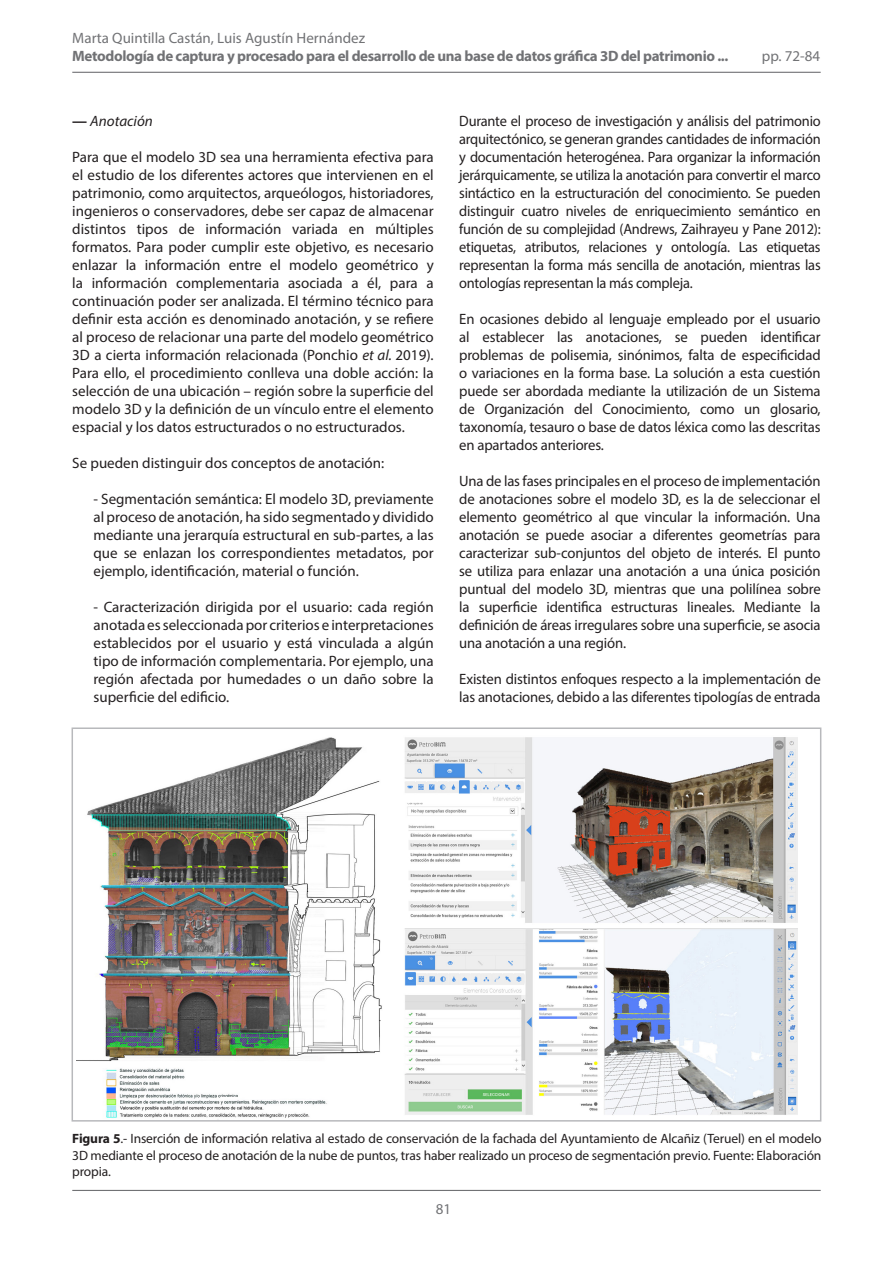
<style>
.page{position:relative;width:893px;height:1263px;background:#fff}
.page>*{position:absolute;margin:0;border:0;box-sizing:border-box;transform-origin:0 0}
.Tipo_de_texto{font:15px/18px "Myriad Pro";letter-spacing:-.01em;color:#231f20;text-align:justify}
.Tipo_de_texto-2{font:15px/18px "Myriad Pro";letter-spacing:-.01em;color:#231f20;text-align:justify;scale:.96 1}
.t1{font:700 15px "Myriad Pro";letter-spacing:-.025em;color:#717275}
.t2{font:15px "Myriad Pro";color:#717275}
.Tipo_de_texto-3{font:italic 15px "Myriad Pro";color:#231f20}
.Pies_de_foto{font:13.5px/16.5px "Myriad Pro";letter-spacing:-.01em;color:#231f20;text-align:justify}
.s1{font-weight:700;font-style:normal}
.s2{font-style:italic}
.s3{font-weight:700}
</style>
<div class="page">
<hr style="left:72px;top:72px;width:749px;height:1px;background:#717275">
<hr style="left:72px;top:1190px;width:749px;height:1px;background:#717275">
<img style="left:77px;top:737px;width:720px;height:381px">
<div style="left:72px;top:727px;width:749px;height:394px;border:2px solid #b8b9bc"></div>
<p class="t2" style="left:72px;top:29px;width:294px">Marta Quintilla Castán, Luis Agustín Hernández</p>
<p class="t1" style="left:72px;top:46px;width:657px">Metodología de captura y procesado para el desarrollo de una base de datos gráfica 3D del patrimonio ...</p>
<p class="t2" style="left:762px;top:47px;width:60px">pp. 72-84</p>
<p class="Tipo_de_texto-3" style="left:72px;top:112px;width:82px"><span class="s1">—</span> Anotación</p>
<p class="Tipo_de_texto" style="left:72px;top:148px;width:363px">Para que el modelo 3D sea una herramienta efectiva para el estudio de los diferentes actores que intervienen en el patrimonio, como arquitectos, arqueólogos, historiadores, ingenieros o conservadores, debe ser capaz de almacenar distintos tipos de información variada en múltiples formatos. Para poder cumplir este objetivo, es necesario enlazar la información entre el modelo geométrico y la información complementaria asociada a él, para a continuación poder ser analizada. El término técnico para definir esta acción es denominado anotación, y se refiere al proceso de relacionar una parte del modelo geométrico 3D a cierta información relacionada (Ponchio <span class="s2">et al.</span> 2019).<br>Para ello, el procedimiento conlleva una doble acción: la selección de una ubicación – región sobre la superficie del modelo 3D y la definición de un vínculo entre el elemento espacial y los datos estructurados o no estructurados.</p>
<p class="Tipo_de_texto" style="left:72px;top:454px;width:313px">Se pueden distinguir dos conceptos de anotación:</p>
<p class="Tipo_de_texto" style="left:94px;top:490px;width:342px">- Segmentación semántica: El modelo 3D, previamente al proceso de anotación, ha sido segmentado y dividido mediante una jerarquía estructural en sub-partes, a las que se enlazan los correspondientes metadatos, por ejemplo, identificación, material o función.</p>
<p class="Tipo_de_texto" style="left:94px;top:598px;width:342px">- Caracterización dirigida por el usuario: cada región anotada es seleccionada por criterios e interpretaciones establecidos por el usuario y está vinculada a algún tipo de información complementaria. Por ejemplo, una región afectada por humedades o un daño sobre la superficie del edificio.</p>
<p class="Tipo_de_texto-2" style="left:459px;top:112px;width:378px">Durante el proceso de investigación y análisis del patrimonio arquitectónico, se generan grandes cantidades de información y documentación heterogénea. Para organizar la información jerárquicamente, se utiliza la anotación para convertir el marco sintáctico en la estructuración del conocimiento. Se pueden distinguir cuatro niveles de enriquecimiento semántico en función de su complejidad (Andrews, Zaihrayeu y Pane 2012): etiquetas, atributos, relaciones y ontología. Las etiquetas representan la forma más sencilla de anotación, mientras las ontologías representan la más compleja.</p>
<p class="Tipo_de_texto" style="left:459px;top:310px;width:363px">En ocasiones debido al lenguaje empleado por el usuario al establecer las anotaciones, se pueden identificar problemas de polisemia, sinónimos, falta de especificidad o variaciones en la forma base. La solución a esta cuestión puede ser abordada mediante la utilización de un Sistema de Organización del Conocimiento, como un glosario, taxonomía, tesauro o base de datos léxica como las descritas en apartados anteriores.</p>
<p class="Tipo_de_texto" style="left:459px;top:472px;width:363px">Una de las fases principales en el proceso de implementación de anotaciones sobre el modelo 3D, es la de seleccionar el elemento geométrico al que vincular la información. Una anotación se puede asociar a diferentes geometrías para caracterizar sub-conjuntos del objeto de interés. El punto se utiliza para enlazar una anotación a una única posición puntual del modelo 3D, mientras que una polilínea sobre la superficie identifica estructuras lineales. Mediante la definición de áreas irregulares sobre una superficie, se asocia una anotación a una región.</p>
<p class="Tipo_de_texto" style="left:459px;top:670px;width:363px">Existen distintos enfoques respecto a la implementación de las anotaciones, debido a las diferentes tipologías de entrada</p>
<p class="Pies_de_foto" style="left:72px;top:1130px;width:751px"><span class="s3">Figura 5</span>.- Inserción de información relativa al estado de conservación de la fachada del Ayuntamiento de Alcañiz (Teruel) en el modelo 3D mediante el proceso de anotación de la nube de puntos, tras haber realizado un proceso de segmentación previo. Fuente: Elaboración propia.</p>
<p class="t2" style="left:436px;top:1200px;width:17px">81</p>
</div>
